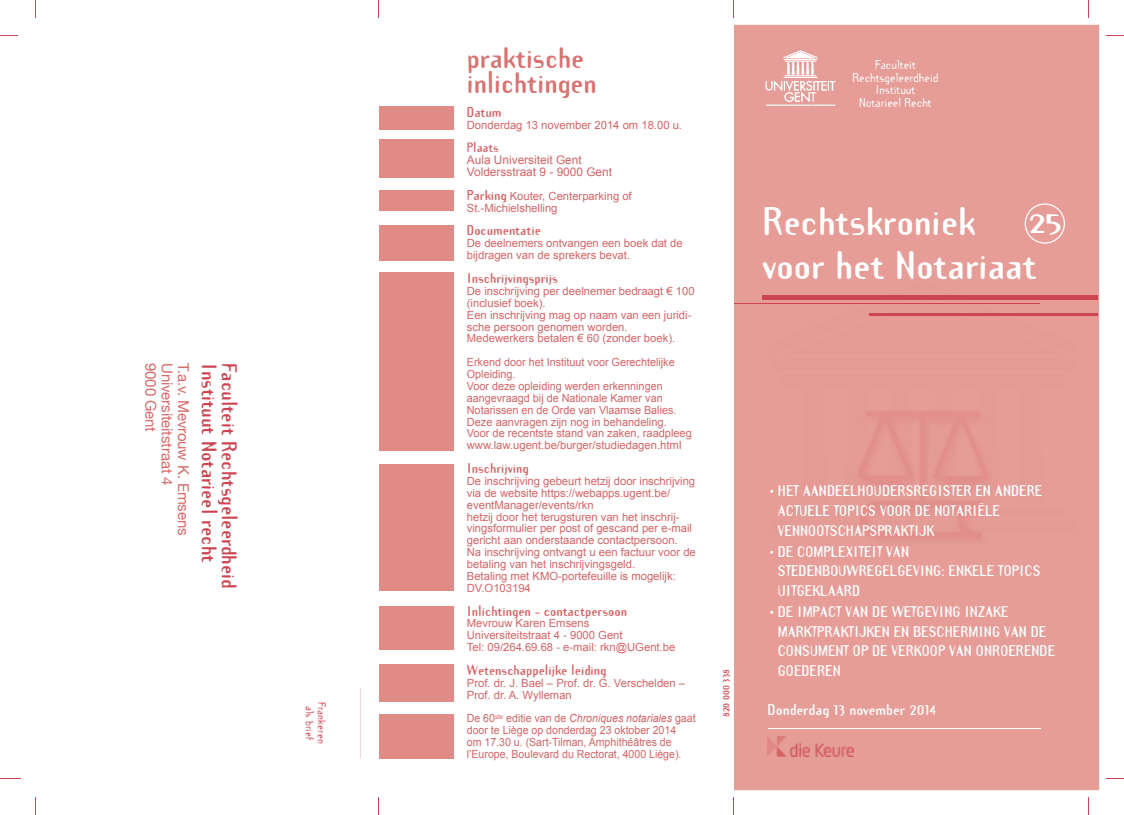
<style>
.page{position:relative;width:1124px;height:815px;background:#fff}
.page>*{position:absolute;margin:0;border:0;box-sizing:border-box;transform-origin:0 0}
.t1{font:700 35px/44.6px "Template Gothic";color:#fff}
.t2{font:700 26.25px "Template Gothic";color:#fff;scale:1.3 1}
.t3{font:700 26px/25px "Template Gothic";color:#d97270}
.t4{font:700 18.75px "Template Gothic";color:#cd4552}
.t5{font:15px "Helvetica Neue";letter-spacing:-.01em;color:#d76a6a}
.t6{font:700 13.75px "Template Gothic";color:#fff}
.t7{font:700 13.5px/19.6px "Template Gothic";color:#fff}
.t8{font:700 12.5px "Template Gothic";color:#d56466}
.t9{font:11.88px/11.9px "Arial";color:#d56466}
.t10{font:700 11.88px "Template Gothic";color:#d56466}
.t11{font:11.25px/11.9px "Arial";color:#d56466}
.t12{font:11.25px/11.9px "Arial";color:#d56466;scale:.96 1}
.t13{font:11.25px/11.9px "Arial";color:#d56466;scale:.94 1}
.t14{font:11.25px/12.5px "Template Gothic";color:#fff;text-align:center}
.t15{font:10px/12px "Template Gothic";color:#cd4552;text-align:center}
.t16{font:700 8.75px "Template Gothic";color:#cd4552}
.s1{font-family:"Template Gothic";font-weight:700;font-size:12.5px}
.s2{font-style:italic}
.s3{font-family:"Helvetica Neue";font-weight:400;font-size:13.25px}
</style>
<div class="page">
<div style="left:734px;top:25px;width:364px;height:765px;background:#e69d98"></div>
<img style="left:765px;top:50px;width:70px;height:57px">
<div style="left:379px;top:107px;width:75px;height:23px;background:#e08b86"></div>
<div style="left:379px;top:139px;width:75px;height:39px;background:#e08b86"></div>
<div style="left:379px;top:190px;width:75px;height:21px;background:#e08b86"></div>
<div style="left:379px;top:225px;width:75px;height:36px;background:#e08b86"></div>
<div style="left:379px;top:273px;width:75px;height:178px;background:#e08b86"></div>
<div style="left:379px;top:464px;width:75px;height:127px;background:#e08b86"></div>
<div style="left:379px;top:606px;width:75px;height:44px;background:#e08b86"></div>
<div style="left:379px;top:664px;width:75px;height:38px;background:#e08b86"></div>
<div style="left:379px;top:714px;width:75px;height:44px;background:#e08b86"></div>
<img style="left:767px;top:736px;width:86px;height:20px">
<hr style="left:768px;top:728px;width:272px;height:1px;background:#fff">
<div style="left:762px;top:295px;width:335px;height:5px;background:#cd4552"></div>
<hr style="left:733px;top:303px;width:306px;height:1px;background:#cd4552">
<hr style="left:868px;top:313px;width:229px;height:2px;background:#cd4552">
<svg style="left:1024px;top:203px;width:40px;height:41px;background:#e8a5a0"></svg>
<svg style="left:0;top:778px;width:21px;height:1px"></svg>
<svg style="left:35px;top:797px;width:1px;height:18px"></svg>
<svg style="left:378px;top:797px;width:1px;height:18px"></svg>
<svg style="left:733px;top:797px;width:1px;height:18px"></svg>
<svg style="left:1106px;top:35px;width:17px;height:1px"></svg>
<svg style="left:35px;top:0;width:1px;height:18px"></svg>
<svg style="left:0;top:35px;width:18px;height:1px"></svg>
<svg style="left:378px;top:0;width:1px;height:18px"></svg>
<svg style="left:1106px;top:778px;width:17px;height:1px"></svg>
<svg style="left:733px;top:0;width:1px;height:18px"></svg>
<h3 class="t5" style="left:162px;top:363px;width:70px;rotate:90deg">9000 Gent</h3>
<h3 class="t5" style="left:178px;top:363px;width:124px;rotate:90deg">Universiteitstraat 4</h3>
<h3 class="t5" style="left:194px;top:363px;width:174px;rotate:90deg">T.a.v. Mevrouw K. Emsens</h3>
<h3 class="t4" style="left:222px;top:363px;width:201px;rotate:90deg">Instituut Notarieel recht</h3>
<h3 class="t4" style="left:242px;top:363px;width:227px;rotate:90deg">Faculteit Rechtsgeleerdheid</h3>
<p class="t15" style="left:328px;top:702px;width:43px;rotate:90deg">Frankeren als brief</p>
<h3 class="t3" style="left:467px;top:44px;width:131px">praktische inlichtingen</h3>
<p class="t8" style="left:467px;top:103px;width:36px">Datum</p>
<p class="t11" style="left:467px;top:119px;width:217px">Donderdag 13 november 2014 om 18.00 u.</p>
<p class="t10" style="left:467px;top:139px;width:33px">Plaats</p>
<p class="t9" style="left:467px;top:154px;width:147px">Aula Universiteit Gent<br>Voldersstraat 9 - 9000 Gent</p>
<p class="t11" style="left:467px;top:190px;width:166px"><span class="s1">Parking</span> Kouter, Centerparking of<br>St.-Michiels helling</p>
<p class="t8" style="left:467px;top:222px;width:76px">Documentatie</p>
<p class="t11" style="left:467px;top:237px;width:217px">De deelnemers ontvangen een boek dat de bijdragen van de sprekers bevat.</p>
<p class="t8" style="left:467px;top:269px;width:93px">Inschrijvingsprijs</p>
<p class="t11" style="left:467px;top:285px;width:229px">De inschrijving per deelnemer bedraagt € 100 (inclusief boek).<br>Een inschrijving mag op naam van een juridi&shy;sche persoon genomen worden.<br>Medewerkers betalen € 60 (zonder boek).</p>
<p class="t12" style="left:467px;top:356px;width:236px">Erkend door het Instituut voor Gerechtelijke Opleiding.<br>Voor deze opleiding werden erkenningen aangevraagd bij de Nationale Kamer van Notarissen en de Orde van Vlaamse Balies.<br>Deze aanvragen zijn nog in behandeling.<br>Voor de recentste stand van zaken, raadpleeg www.law.ugent.be/burger/studie dagen.html</p>
<p class="t8" style="left:467px;top:459px;width:63px">Inschrijving</p>
<p class="t11" style="left:467px;top:475px;width:230px">De inschrijving gebeurt hetzij door inschrijving via de website https://webapps.ugent.be/ eventManager/events/rkn<br>hetzij door het terugsturen van het inschrij&shy;vingsformulier per post of gescand per e-mail gericht aan onderstaande contactpersoon.<br>Na inschrijving ontvangt u een factuur voor de betaling van het inschrijvingsgeld.<br>Betaling met KMO-portefeuille is mogelijk:<br>DV.O103194</p>
<p class="t8" style="left:467px;top:602px;width:161px">Inlichtingen – contactpersoon</p>
<p class="t11" style="left:467px;top:617px;width:210px">Mevrouw Karen Emsens<br>Universiteitstraat 4 - 9000 Gent<br>Tel: 09/264.69.68 - e-mail: rkn@UGent.be</p>
<p class="t8" style="left:467px;top:661px;width:141px">Wetenschappelijke leiding</p>
<p class="t11" style="left:467px;top:677px;width:220px">Prof. dr. J. Bael – Prof. dr. G. Verschelden –<br>Prof. dr. A. Wylleman</p>
<p class="t13" style="left:467px;top:712px;width:245px">De 60<sup>ste</sup> editie van de <span class="s2">Chroniques notariales</span> gaat door te Liège op donderdag 23 oktober 2014<br>om 17.30 u. (Sart-Tilman, Amphithéâtres de l’Europe, Boulevard du Rectorat, 4000 Liège).</p>
<p class="t16" style="left:720px;top:717px;width:50px;rotate:-90deg">820 000 338</p>
<p class="t14" style="left:852px;top:58px;width:88px">Faculteit<br>Rechtsgeleerdheid<br>Instituut<br>Notarieel Recht</p>
<h1 class="t1" style="left:762px;top:197px;width:276px">Rechtskroniek voor het Notariaat</h1>
<h2 class="t2" style="left:1028px;top:204px;width:28px">25</h2>
<p class="t7" style="left:777px;top:481px;width:266px;text-indent:-8px"><span class="s3">•</span> HET AANDEELHOUDERSREGISTER EN ANDERE<br>ACTUELE TOPICS VOOR DE NOTARIËLE<br>VENNOOTSCHAPSPRAKTIJK</p>
<p class="t7" style="left:777px;top:541px;width:264px;text-indent:-8px"><span class="s3">•</span> DE COMPLEXITEIT VAN<br>STEDENBOUWREGELGEVING: ENKELE TOPICS<br>UITGEKLAARD</p>
<p class="t7" style="left:777px;top:601px;width:279px;text-indent:-8px"><span class="s3">•</span> DE IMPACT VAN DE WETGEVING INZAKE<br>MARKTPRAKTIJKEN EN BESCHERMING VAN DE<br>CONSUMENT OP DE VERKOOP VAN ONROERENDE<br>GOEDEREN</p>
<p class="t6" style="left:767px;top:700px;width:170px">Donderdag 13 november 2014</p>
</div>
